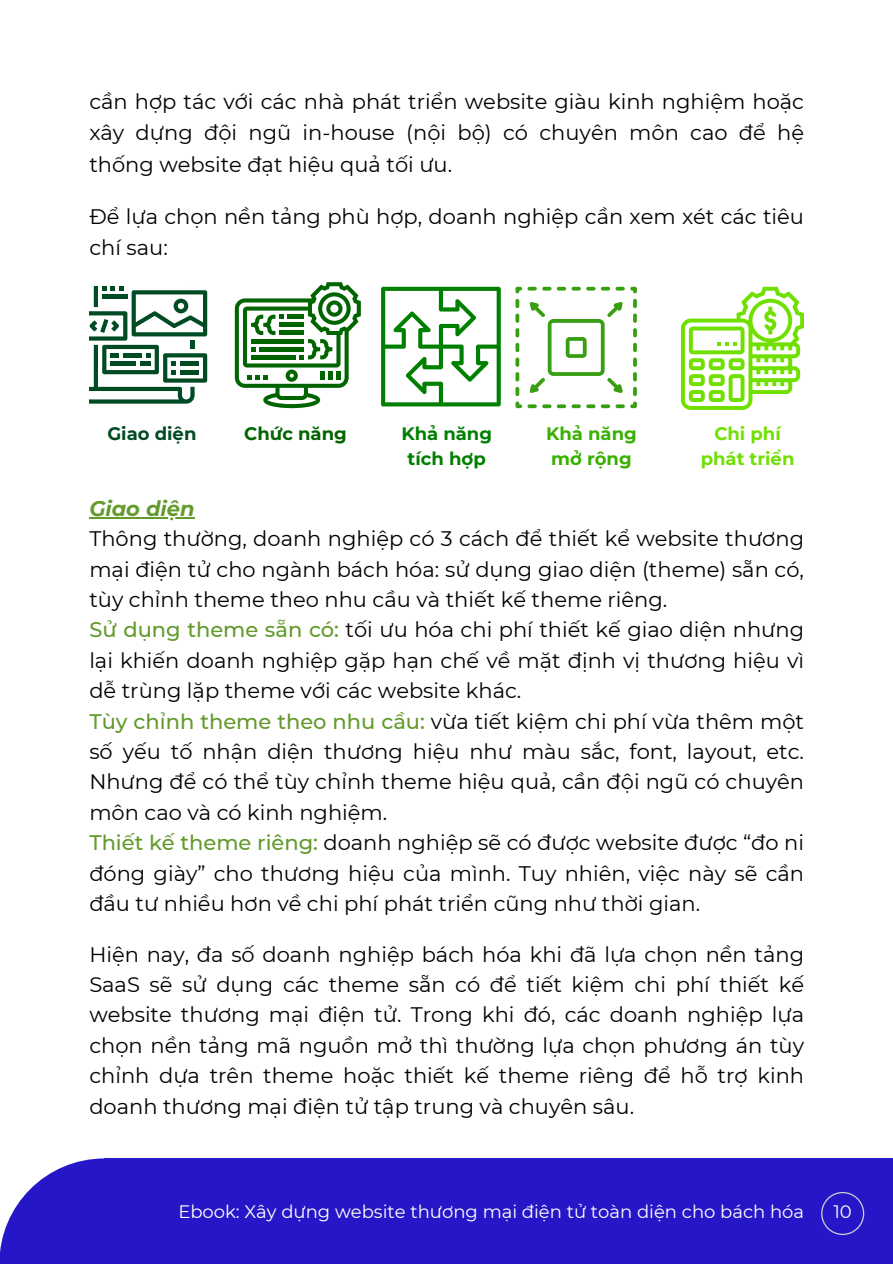
<style>
.page{position:relative;width:893px;height:1264px;background:#fff}
.page>*{position:absolute;margin:0;border:0;box-sizing:border-box;transform-origin:0 0}
.t1{font:21px/30.3px "Montserrat";color:#000}
.t2{font:18px "Montserrat";color:#fff}
.t3{font:700 18px/24.8px "Montserrat";color:#70e000;text-align:center}
.t4{font:700 18px/24.8px "Montserrat";color:#008000;text-align:center}
.t5{font:700 18px/24.8px "Montserrat";color:#38b000}
.t6{font:700 18px "Montserrat";color:#006400}
.t7{font:700 18px "Montserrat";color:#004b23}
.s1{font-weight:700;font-style:italic;color:#629a2b}
.s2{font-weight:500;color:#629a2b}
</style>
<div class="page">
<svg style="left:0;top:1158px;width:104px;height:105px;fill:#2516c7"></svg>
<div style="left:104px;top:1158px;width:788px;height:105px;background:#2516c7"></div>
<hr style="left:89px;top:517px;width:105px;height:1px;background:#629a2b">
<svg style="left:821px;top:1192px;width:43px;height:42px"></svg>
<svg style="left:235px;top:282px;width:126px;height:126px"></svg>
<hr style="left:251px;top:355px;width:45px;height:4px;background:#006400">
<svg style="left:381px;top:287px;width:119px;height:119px"></svg>
<svg style="left:586px;top:287px;width:38px;height:3px"></svg>
<svg style="left:515px;top:287px;width:21px;height:6px"></svg>
<svg style="left:542px;top:287px;width:38px;height:3px"></svg>
<svg style="left:630px;top:287px;width:6px;height:6px"></svg>
<svg style="left:633px;top:299px;width:3px;height:38px"></svg>
<svg style="left:633px;top:343px;width:3px;height:38px"></svg>
<svg style="left:630px;top:387px;width:6px;height:21px"></svg>
<svg style="left:515px;top:299px;width:109px;height:109px"></svg>
<svg style="left:681px;top:287px;width:122px;height:122px"></svg>
<svg style="left:89px;top:287px;width:118px;height:116px"></svg>
<p class="t1" style="left:89px;top:85px;width:716px;line-height:31.5px;text-align:justify">cần hợp tác với các nhà phát triển website giàu kinh nghiệm hoặc xây dựng đội ngũ in-house (nội bộ) có chuyên môn cao để hệ thống website đạt hiệu quả tối ưu.</p>
<p class="t1" style="left:89px;top:200px;width:716px;line-height:31.5px">Để lựa chọn nền tảng phù hợp, doanh nghiệp cần xem xét các tiêu chí sau:</p>
<p class="t7" style="left:107px;top:422px;width:90px">Giao diện</p>
<h2 class="t5" style="left:546px;top:421px;width:92px">Khả năng mở rộng</h2>
<h2 class="t3" style="left:700px;top:421px;width:95px">Chi phí phát triển</h2>
<p class="t6" style="left:244px;top:422px;width:104px">Chức năng</p>
<p class="t4" style="left:401px;top:421px;width:92px">Khả năng tích hợp</p>
<h1 class="t1" style="left:89px;top:493px;width:716px"><span class="s1">Giao diện<br></span>Thông thường, doanh nghiệp có 3 cách để thiết kể website thương mại điện tử cho ngành bách hóa: sử dụng giao diện (theme) sẵn có, tùy chỉnh theme theo nhu cầu và thiết kế theme riêng.<br><span class="s2">Sử dụng theme sẵn có:</span> tối ưu hóa chi phí thiết kế giao diện nhưng lại khiến doanh nghiệp gặp hạn chế về mặt định vị thương hiệu vì dễ trùng lặp theme với các website khác.<br><span class="s2">Tùy chỉnh theme theo nhu cầu:</span> vừa tiết kiệm chi phí vừa thêm một số yếu tố nhận diện thương hiệu như màu sắc, font, layout, etc.<br>Nhưng để có thể tùy chỉnh theme hiệu quả, cần đội ngũ có chuyên môn cao và có kinh nghiệm.<br><span class="s2">Thiết kế theme riêng:</span> doanh nghiệp sẽ có được website được “đo ni đóng giày” cho thương hiệu của mình. Tuy nhiên, việc này sẽ cần đầu tư nhiều hơn về chi phí phát triển cũng như thời gian.</h1>
<h1 class="t1" style="left:89px;top:938px;width:716px;text-align:justify">Hiện nay, đa số doanh nghiệp bách hóa khi đã lựa chọn nền tảng SaaS sẽ sử dụng các theme sẵn có để tiết kiệm chi phí thiết kế website thương mại điện tử. Trong khi đó, các doanh nghiệp lựa chọn nền tảng mã nguồn mở thì thường lựa chọn phương án tùy chỉnh dựa trên theme hoặc thiết kế theme riêng để hỗ trợ kinh doanh thương mại điện tử tập trung và chuyên sâu.</h1>
<h2 class="t2" style="left:178px;top:1200px;width:627px">Ebook: Xây dựng website thương mại điện tử toàn diện cho bách hóa</h2>
<h2 class="t2" style="left:833px;top:1200px;width:20px">10</h2>
</div>
